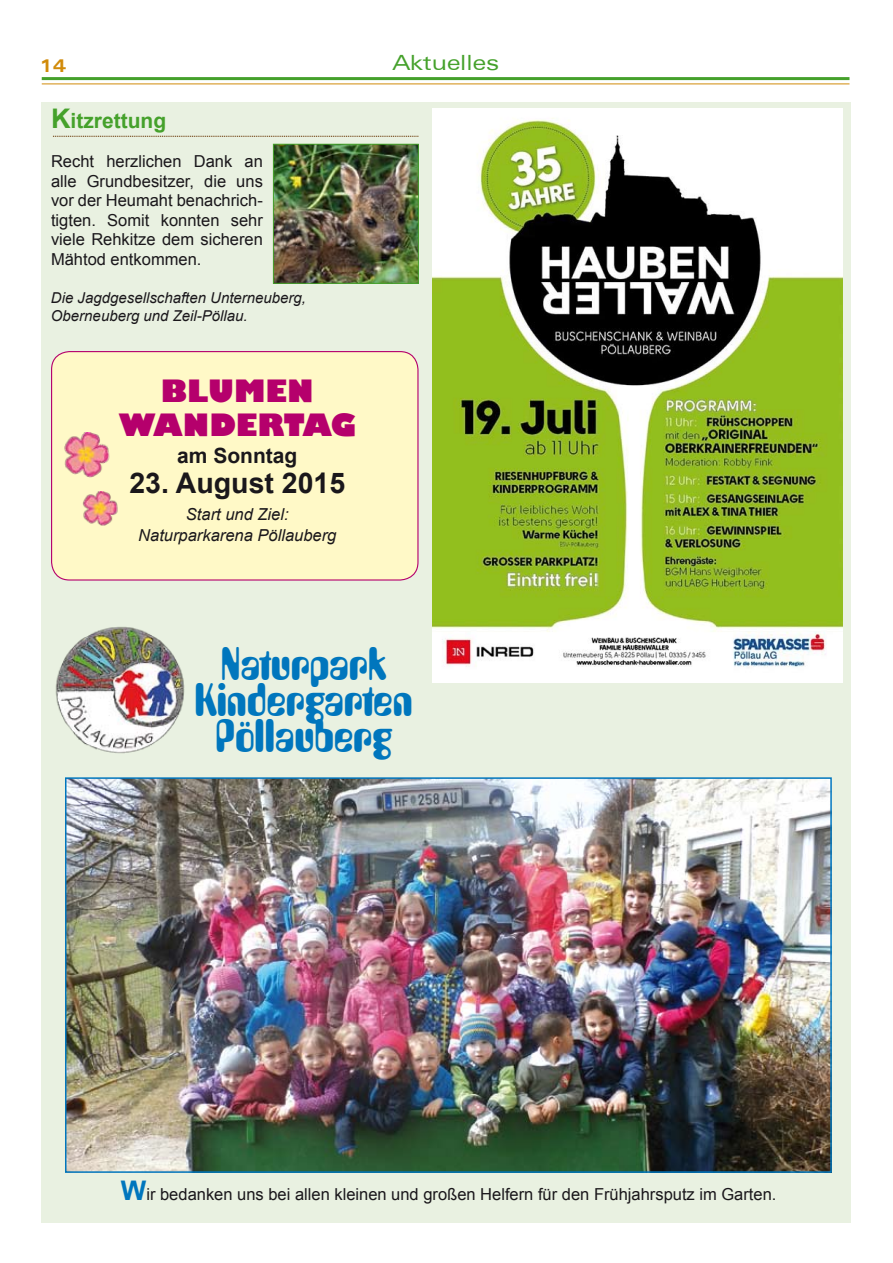
<style>
.page{position:relative;width:893px;height:1263px;background:#fff}
.page>*{position:absolute;margin:0;border:0;box-sizing:border-box;transform-origin:0 0}
.t1{font:45px/36px "Amelia BT";color:#0076bd;text-align:center}
.t2{font:800 30px/34.5px "Gill Sans";color:#b5006c;text-align:center}
.t3{font:700 28.5px "Arial";color:#1a171b}
.t4{font:700 21px "Arial";color:#45a12b}
.t5{font:expanded 21px "Zurich BT";color:#45a12b}
.t6{font:700 21px "Arial";color:#1a171b}
.t7{font:700 expanded 18px "Zurich BT";color:#d18b0a}
.t8{font:16.5px/19.5px "Arial";color:#1a171b;text-align:justify}
.t9{font:italic 16.5px/21px "Arial";color:#1a171b;text-align:center}
.t10{font:italic 15px/18px "Arial";color:#1a171b}
.s1{font-size:27px}
.s2{font-weight:700;font-size:27px;color:#0076bd}
</style>
<div class="page">
<div style="left:41px;top:102px;width:809px;height:1120px;background:#e9f1e1"></div>
<hr style="left:42px;top:84px;width:807px;height:1px;background:#d18b0a">
<hr style="left:42px;top:77px;width:807px;height:3px;background:#45a12b">
<img style="left:55px;top:626px;width:130px;height:128px">
<svg style="left:53px;top:136px;width:366px;height:1px"></svg>
<img style="left:275px;top:146px;width:141px;height:136px">
<div style="left:273px;top:144px;width:145px;height:140px;border:1px solid #45a12b"></div>
<img style="left:432px;top:109px;width:410px;height:573px">
<div style="left:52px;top:352px;width:366px;height:228px;background:#fff9c7;border-radius:18px"></div>
<div style="left:51px;top:351px;width:367px;height:230px;border:1px solid #b5006c;border-radius:18px"></div>
<img style="left:82px;top:491px;width:36px;height:35px">
<img style="left:64px;top:432px;width:46px;height:46px">
<img style="left:68px;top:780px;width:761px;height:390px">
<div style="left:65px;top:777px;width:767px;height:396px;border:2px solid #0076bd"></div>
<p class="t7" style="left:39px;top:55px;width:28px">14</p>
<p class="t5" style="left:392px;top:50px;width:108px">Aktuelles</p>
<p class="t4" style="left:51px;top:106px;width:117px"><span class="s1">K</span>itzrettung</p>
<p class="t8" style="left:51px;top:152px;width:213px">Recht herzlichen Dank an alle Grundbesitzer, die uns vor der Heumaht benachrich&shy;tigten. Somit konnten sehr viele Rehkitze dem sicheren Mähtod entkommen.</p>
<p class="t10" style="left:51px;top:289px;width:257px">Die Jagdgesellschaften Unterneuberg,<br>Oberneuberg und Zeil-Pöllau.</p>
<h2 class="t2" style="left:119px;top:376px;width:239px">BLUMEN<br>WANDERTAG</h2>
<p class="t6" style="left:177px;top:442px;width:122px">am Sonntag</p>
<h3 class="t3" style="left:129px;top:464px;width:217px">23. August 2015</h3>
<p class="t9" style="left:138px;top:504px;width:200px">Start und Ziel:<br>Naturparkarena Pöllauberg</p>
<h1 class="t1" style="left:194px;top:646px;width:220px">Naturpark<br>Kindergarten<br>Pöllauberg</h1>
<p class="t8" style="left:121px;top:1184px;width:657px"><span class="s2">W</span>ir bedanken uns bei allen kleinen und großen Helfern für den Frühjahrsputz im Garten.</p>
</div>
